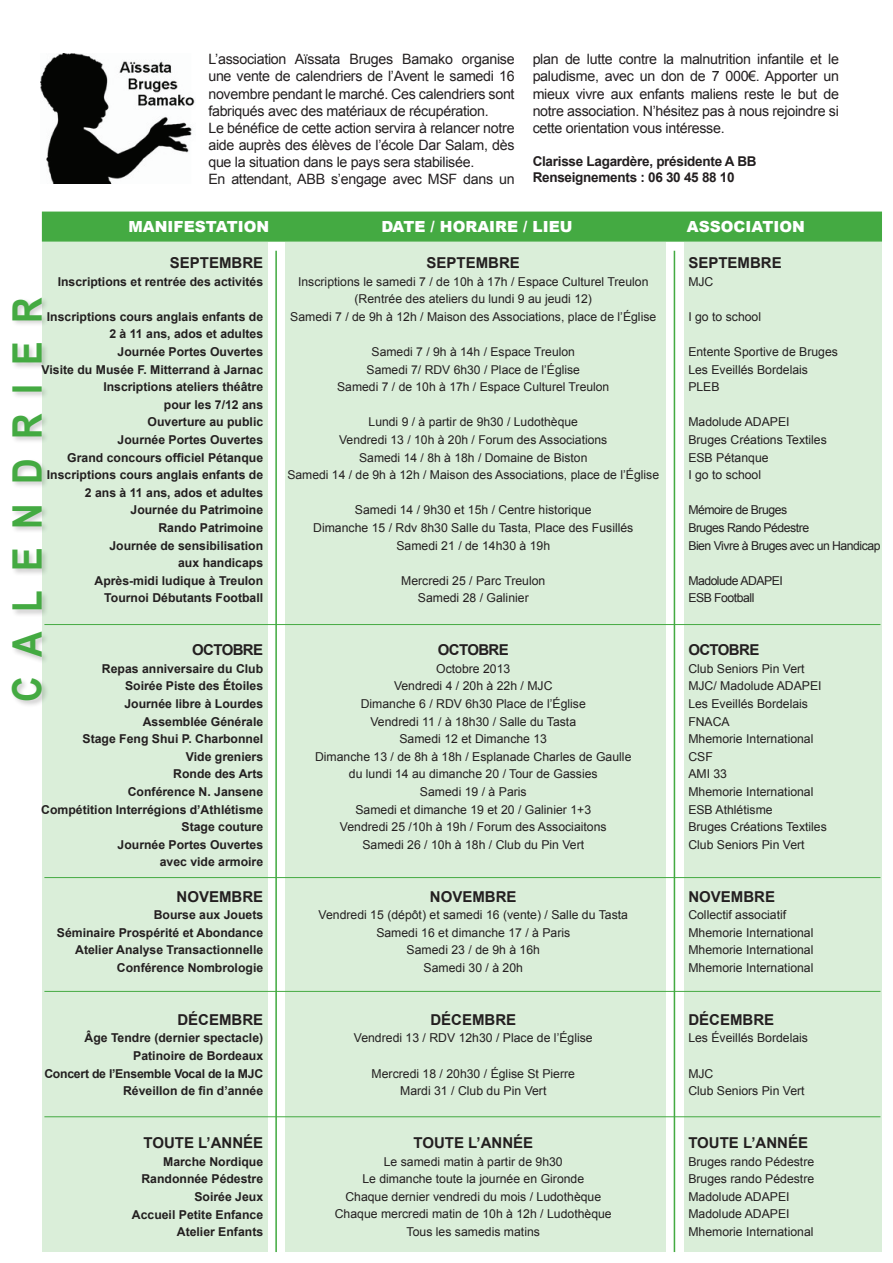
<style>
.page{position:relative;width:893px;height:1263px;background:#fff}
.page>*{position:absolute;margin:0;border:0;box-sizing:border-box;transform-origin:0 0}
.t1{font:700 40.8px "Arial";letter-spacing:.54em;color:#44aa42;scale:.87 1}
.t2{font:900 15.3px "Arial";color:#fff}
.t3{font:700 15px "Arial";color:#231f20}
.t4{font:700 15px "Arial";letter-spacing:-.04em;color:#231f20}
.t5{font:14.25px/17.1px "Arial";letter-spacing:-.02em;color:#231f20}
.t6{font:700 13.5px/16.2px "Arial";letter-spacing:-.02em;color:#231f20}
.t7{font:12.3px/17.5px "Arial";color:#231f20;text-align:center}
.t8{font:700 12.3px/17.5px "Arial";color:#231f20;text-align:right}
.t9{font:12.3px/17.5px "Arial";letter-spacing:-.04em;color:#231f20}
.t10{font:12.15px/17.5px "Arial";color:#231f20;text-align:center}
.s1{font-size:12.15px}
</style>
<div class="page">
<div style="left:11px;top:296px;width:39px;height:412px;background:#231f20;opacity:.21"></div>
<div style="left:684px;top:242px;width:198px;height:1010px;background:#daeed9"></div>
<div style="left:285px;top:242px;width:380px;height:1010px;background:#daeed9"></div>
<div style="left:43px;top:242px;width:225px;height:1010px;background:#daeed9"></div>
<div style="left:42px;top:212px;width:840px;height:30px;background:#44aa42;border:2px solid #44aa42"></div>
<hr style="left:275px;top:251px;width:2px;height:1001px;background:#44aa42">
<hr style="left:674px;top:251px;width:1px;height:1001px;background:#44aa42">
<hr style="left:44px;top:624px;width:836px;height:1px;background:#44aa42">
<hr style="left:44px;top:877px;width:836px;height:1px;background:#44aa42">
<hr style="left:44px;top:991px;width:836px;height:1px;background:#44aa42">
<hr style="left:44px;top:1116px;width:836px;height:1px;background:#44aa42">
<img style="left:40px;top:54px;width:155px;height:129px">
<p class="t5" style="left:208px;top:51px;width:308px">L’association Aïssata Bruges Bamako organise une vente de calendriers de l’Avent le samedi 16 novembre pendant le marché. Ces calendriers sont fabriqués avec des matériaux de récupération.<br>Le bénéfice de cette action servira à relancer notre aide auprès des élèves de l’école Dar Salam, dès que la situation dans le pays sera stabilisée.<br>En attendant, ABB s’engage avec MSF dans un</p>
<p class="t5" style="left:533px;top:51px;width:308px;text-align:justify">plan de lutte contre la malnutrition infantile et le paludisme, avec un don de 7 000€. Apporter un mieux vivre aux enfants maliens reste le but de notre association. N’hésitez pas à nous rejoindre si cette orientation vous intéresse.</p>
<p class="t6" style="left:533px;top:154px;width:225px">Clarisse Lagardère, présidente A BB<br>Renseignements : 06 30 45 88 10</p>
<p class="t2" style="left:129px;top:216px;width:142px">MANIFESTATION</p>
<p class="t2" style="left:381px;top:216px;width:193px">DATE / HORAIRE / LIEU</p>
<p class="t2" style="left:687px;top:216px;width:119px">ASSOCIATION</p>
<p class="t3" style="left:170px;top:253px;width:95px">SEPTEMBRE</p>
<p class="t8" style="left:58px;top:273px;width:207px">Inscriptions et rentrée des activités</p>
<p class="t8" style="left:42px;top:308px;width:223px">Inscriptions cours anglais enfants de<br>2 à 11 ans, ados et adultes<br>Journée Portes Ouvertes<br>Visite du Musée F. Mitterrand à Jarnac<br>Inscriptions ateliers théâtre<br>pour les 7/12 ans<br>Ouverture au public<br>Journée Portes Ouvertes<br>Grand concours officiel Pétanque<br>Inscriptions cours anglais enfants de<br>2 ans à 11 ans, ados et adultes<br>Journée du Patrimoine<br>Rando Patrimoine<br>Journée de sensibilisation<br>aux handicaps<br>Après-midi ludique à Treulon<br>Tournoi Débutants Football</p>
<p class="t3" style="left:427px;top:253px;width:95px">SEPTEMBRE</p>
<p class="t7" style="left:290px;top:273px;width:368px">Inscriptions le samedi 7 / de 10h à 17h / Espace Culturel Treulon (Rentrée des ateliers du lundi 9 au jeudi 12)<br>Samedi 7 / de 9h à 12h / Maison des Associations, place de l’Église</p>
<p class="t10" style="left:337px;top:343px;width:274px">Samedi 7 / 9h à 14h / Espace Treulon<br>Samedi 7/ RDV 6h30 / Place de l’Église<br>Samedi 7 / de 10h à 17h / Espace Culturel Treulon</p>
<p class="t10" style="left:339px;top:413px;width:270px">Lundi 9 / à partir de 9h30 / Ludothèque<br>Vendredi 13 / 10h à 20h / Forum des Associations<br>Samedi 14 / 8h à 18h / Domaine de Biston</p>
<p class="t7" style="left:287px;top:466px;width:373px"><span class="s1">Samedi 14 / de 9h à 12h /</span> Maison des Associations, place de l’Église</p>
<p class="t7" style="left:313px;top:501px;width:322px">Samedi 14 / 9h30 et 15h / Centre historique<br>Dimanche 15 / Rdv 8h30 Salle du Tasta, Place des Fusillés<br>Samedi 21 / de 14h30 à 19h</p>
<p class="t7" style="left:401px;top:572px;width:146px">Mercredi 25 / Parc Treulon<br>Samedi 28 / Galinier</p>
<p class="t3" style="left:688px;top:253px;width:95px">SEPTEMBRE</p>
<p class="t7" style="left:688px;top:273px;width:27px">MJC</p>
<p class="t7" style="left:688px;top:308px;width:74px">I go to school</p>
<p class="t7" style="left:688px;top:343px;width:151px;text-align:left">Entente Sportive de Bruges<br>Les Eveillés Bordelais<br>PLEB</p>
<p class="t7" style="left:688px;top:413px;width:140px;text-align:left">Madolude ADAPEI<br>Bruges Créations Textiles<br>ESB Pétanque<br>I go to school</p>
<p class="t9" style="left:688px;top:501px;width:194px">Mémoire de Bruges<br>Bruges Rando Pédestre<br>Bien Vivre à Bruges avec un Handicap</p>
<p class="t9" style="left:688px;top:572px;width:96px">Madolude ADAPEI<br>ESB Football</p>
<h1 class="t1" style="left:0;top:702px;width:467px;rotate:-90deg">CALENDRIER</h1>
<p class="t4" style="left:192px;top:640px;width:73px">OCTOBRE</p>
<p class="t8" style="left:41px;top:660px;width:224px">Repas anniversaire du Club<br>Soirée Piste des Étoiles<br>Journée libre à Lourdes<br>Assemblée Générale<br>Stage Feng Shui P. Charbonnel<br>Vide greniers<br>Ronde des Arts<br>Conférence N. Jansene<br>Compétition Interrégions d’Athlétisme<br>Stage couture<br>Journée Portes Ouvertes<br>avec vide armoire</p>
<p class="t3" style="left:177px;top:886px;width:88px">NOVEMBRE</p>
<p class="t8" style="left:57px;top:906px;width:208px">Bourse aux Jouets<br>Séminaire Prospérité et Abondance<br>Atelier Analyse Transactionnelle<br>Conférence Nombrologie</p>
<p class="t3" style="left:177px;top:1009px;width:87px">DÉCEMBRE</p>
<p class="t8" style="left:44px;top:1030px;width:220px">Âge Tendre (dernier spectacle)<br>Patinoire de Bordeaux<br>Concert de l’Ensemble Vocal de la MJC<br>Réveillon de fin d’année</p>
<p class="t3" style="left:143px;top:1133px;width:121px">TOUTE L’ANNÉE</p>
<p class="t8" style="left:132px;top:1153px;width:133px">Marche Nordique<br>Randonnée Pédestre<br>Soirée Jeux<br>Accueil Petite Enfance<br>Atelier Enfants</p>
<p class="t4" style="left:438px;top:640px;width:73px">OCTOBRE</p>
<p class="t7" style="left:315px;top:660px;width:318px">Octobre 2013<br>Vendredi 4 / 20h à 22h / MJC<br>Dimanche 6 / RDV 6h30 Place de l’Église<br>Vendredi 11 / à 18h30 / Salle du Tasta<br>Samedi 12 et Dimanche 13<br>Dimanche 13 / de 8h à 18h / Esplanade Charles de Gaulle du lundi 14 au dimanche 20 / Tour de Gassies<br>Samedi 19 / à Paris<br>Samedi et dimanche 19 et 20 / Galinier 1+3<br>Vendredi 25 /10h à 19h / Forum des Associaitons<br>Samedi 26 / 10h à 18h / Club du Pin Vert</p>
<p class="t4" style="left:688px;top:640px;width:73px">OCTOBRE</p>
<p class="t7" style="left:688px;top:660px;width:140px;text-align:left">Club Seniors Pin Vert<br>MJC/ Madolude ADAPEI<br>Les Eveillés Bordelais<br>FNACA<br>Mhemorie International<br>CSF<br>AMI 33<br>Mhemorie International<br>ESB Athlétisme<br>Bruges Créations Textiles<br>Club Seniors Pin Vert</p>
<p class="t3" style="left:430px;top:886px;width:88px">NOVEMBRE</p>
<p class="t7" style="left:319px;top:906px;width:311px">Vendredi 15 (dépôt) et samedi 16 (vente) / Salle du Tasta<br>Samedi 16 et dimanche 17 / à Paris<br>Samedi 23 / de 9h à 16h<br>Samedi 30 / à 20h</p>
<p class="t3" style="left:430px;top:1009px;width:87px">DÉCEMBRE</p>
<p class="t7" style="left:354px;top:1029px;width:240px">Vendredi 13 / RDV 12h30 / Place de l’Église</p>
<p class="t7" style="left:372px;top:1064px;width:205px">Mercredi 18 / 20h30 / Église St Pierre<br>Mardi 31 / Club du Pin Vert</p>
<p class="t3" style="left:413px;top:1133px;width:121px">TOUTE L’ANNÉE</p>
<p class="t7" style="left:335px;top:1152px;width:278px">Le samedi matin à partir de 9h30<br>Le dimanche toute la journée en Gironde<br>Chaque dernier vendredi du mois / Ludothèque Chaque mercredi matin de 10h à 12h / Ludothèque Tous les samedis matins</p>
<p class="t3" style="left:688px;top:886px;width:88px">NOVEMBRE</p>
<p class="t7" style="left:688px;top:906px;width:127px;text-align:left">Collectif associatif<br>Mhemorie International<br>Mhemorie International<br>Mhemorie International</p>
<p class="t3" style="left:688px;top:1009px;width:87px">DÉCEMBRE</p>
<p class="t7" style="left:688px;top:1029px;width:121px">Les Éveillés Bordelais</p>
<p class="t7" style="left:688px;top:1064px;width:118px;text-align:left">MJC<br>Club Seniors Pin Vert</p>
<p class="t3" style="left:688px;top:1133px;width:121px">TOUTE L’ANNÉE</p>
<p class="t7" style="left:688px;top:1152px;width:127px;text-align:left">Bruges rando Pédestre<br>Bruges rando Pédestre<br>Madolude ADAPEI<br>Madolude ADAPEI<br>Mhemorie International</p>
</div>
